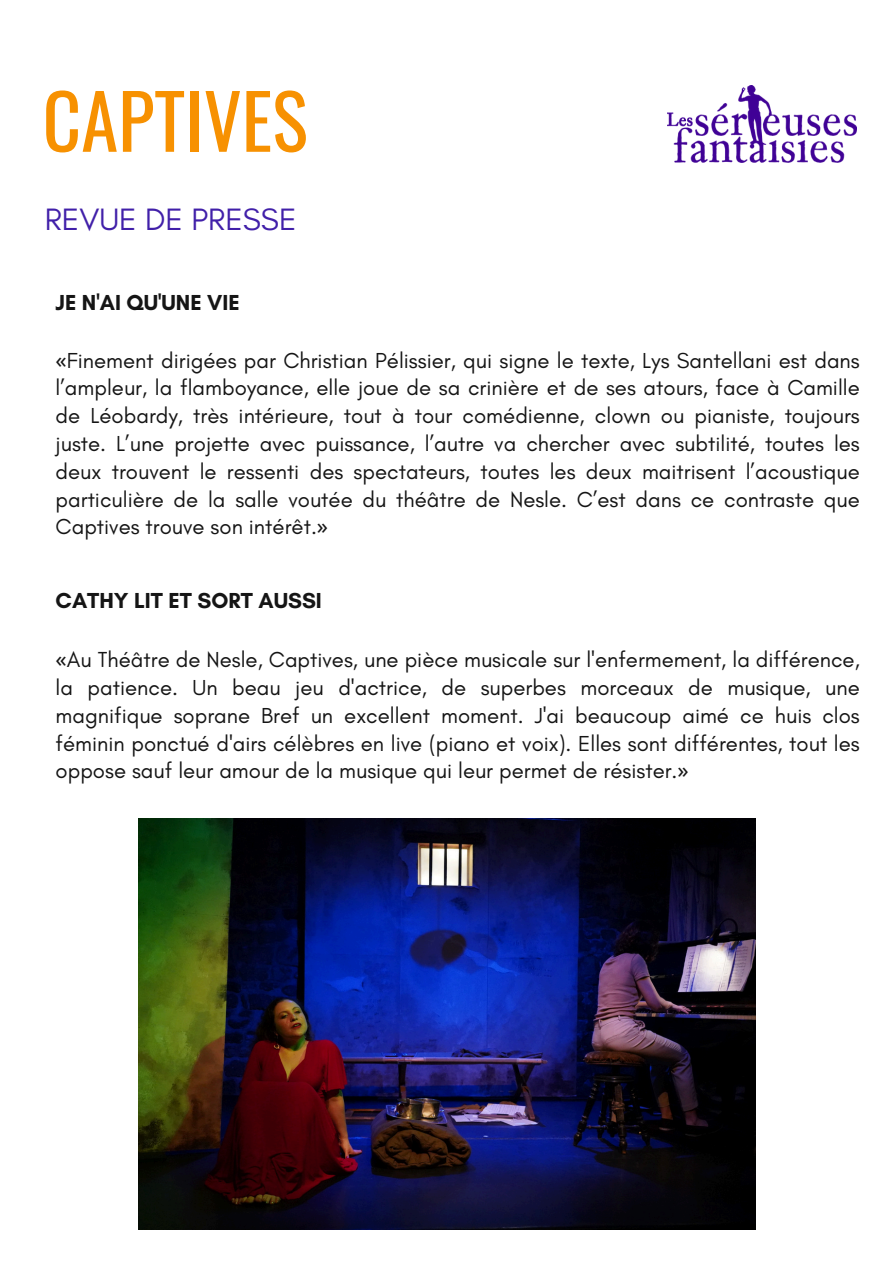
<style>
.page{position:relative;width:894px;height:1264px;background:#fff}
.page>*{position:absolute;margin:0;border:0;box-sizing:border-box;transform-origin:0 0}
.t1{font:75px "Oswald";color:#f79101}
.t2{font:31.5px "Glacial Indifference";color:#4120a9}
.t3{font:22.05px/27.8px "Glacial Indifference";color:#151515;text-align:justify}
.t4{font:700 22.05px "Glacial Indifference";color:#151515}
.s1{font-family:"Noto Sans"}
</style>
<div class="page">
<img style="left:667px;top:86px;width:189px;height:76px">
<img style="left:138px;top:818px;width:617px;height:410px">
<p class="t1" style="left:43px;top:62px;width:266px">CAPTIVES</p>
<h3 class="t2" style="left:45px;top:200px;width:253px">REVUE DE PRESSE</h3>
<h1 class="t4" style="left:56px;top:289px;width:186px">JE N'AI QU'UNE VIE</h1>
<p class="t3" style="left:56px;top:346px;width:805px"><span class="s1">«</span>Finement dirigées par Christian Pélissier, qui signe le texte, Lys Santellani est dans l’ampleur, la flamboyance, elle joue de sa crinière et de ses atours, face à Camille de Léobardy, très intérieure, tout à tour comédienne, clown ou pianiste, toujours juste. L’une projette avec puissance, l’autre va chercher avec subtilité, toutes les deux trouvent le ressenti des spectateurs, toutes les deux maitrisent l’acoustique particulière de la salle voutée du théâtre de Nesle. C’est dans ce contraste que Captives trouve son intérêt.<span class="s1">»</span></p>
<h2 class="t4" style="left:56px;top:587px;width:268px">CATHY LIT ET SORT AUSSI</h2>
<h3 class="t3" style="left:56px;top:645px;width:805px"><span class="s1">«</span>Au Théâtre de Nesle, Captives, une pièce musicale sur l'enfermement, la différence, la patience. Un beau jeu d'actrice, de superbes morceaux de musique, une magnifique soprane Bref un excellent moment. J'ai beaucoup aimé ce huis clos féminin ponctué d'airs célèbres en live (piano et voix). Elles sont différentes, tout les oppose sauf leur amour de la musique qui leur permet de résister.<span class="s1">»</span></h3>
</div>
